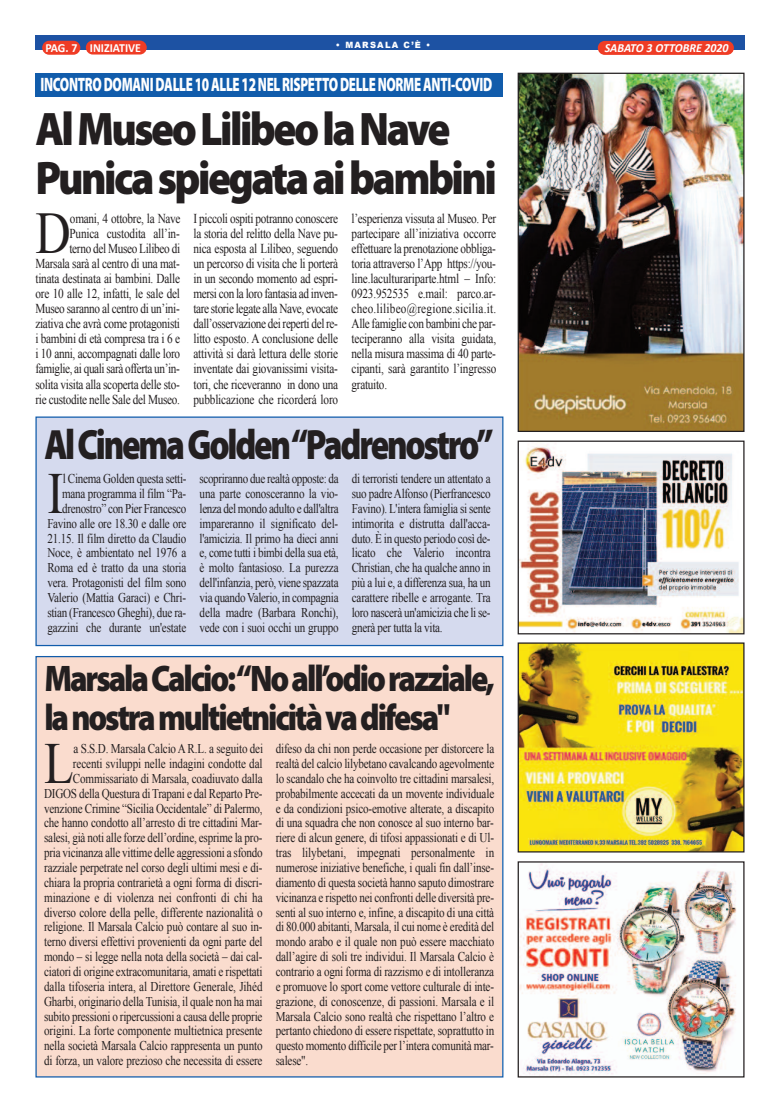
<style>
.page{position:relative;width:780px;height:1113px;background:#fff}
.page>*{position:absolute;margin:0;border:0;box-sizing:border-box;transform-origin:0 0}
.t1{font:59px "Times New Roman";color:#231f20;scale:.83 1}
.t2{font:58.25px "Times New Roman";color:#231f20;scale:.83 1}
.t3{font:900 47.25px/48.5px "Myriad Pro";letter-spacing:-.06em;color:#231f20;scale:.9 1}
.t4{font:900 42.5px "Myriad Pro";letter-spacing:-.065em;color:#231f20;scale:.81 1}
.t5{font:900 37.12px/38.8px "Myriad Pro";letter-spacing:-.065em;color:#231f20;scale:.86 1}
.t6{font:900 19.5px "Myriad Pro";letter-spacing:-.025em;color:#fff;scale:.66 1}
.t7{font:13.62px/15px "Times New Roman";letter-spacing:-.025em;color:#231f20;text-align:justify;scale:.83 1}
.t8{font:13.38px/14.9px "Times New Roman";letter-spacing:-.015em;color:#231f20;text-align:justify;scale:.83 1}
.t9{font:italic 700 12.38px "Calibri";color:#fff;scale:.96 1}
.t10{font:700 12.38px "Calibri";color:#fff;scale:.96 1}
.t11{font:900 8.62px "Arial";letter-spacing:.15em;color:#fff;scale:.96 1}
</style>
<div class="page">
<div style="left:35px;top:35px;width:709px;height:14px;background:#1d52a3"></div>
<div style="left:42px;top:41px;width:38px;height:14px;background:#ef3c25;border-radius:7px"></div>
<div style="left:597px;top:41px;width:136px;height:14px;background:#ef3c25;border-radius:7px"></div>
<div style="left:86px;top:41px;width:61px;height:14px;background:#ef3c25;border-radius:7px"></div>
<div style="left:35px;top:73px;width:468px;height:24px;background:#115cab"></div>
<img style="left:519px;top:75px;width:223px;height:355px">
<div style="left:517px;top:73px;width:227px;height:359px;border:1px solid #231f20"></div>
<img style="left:519px;top:444px;width:223px;height:188px">
<div style="left:517px;top:440px;width:227px;height:194px;border:1px solid #231f20"></div>
<img style="left:519px;top:644px;width:223px;height:206px">
<div style="left:517px;top:642px;width:227px;height:210px;border:1px solid #231f20"></div>
<img style="left:519px;top:863px;width:218px;height:212px">
<div style="left:37px;top:418px;width:465px;height:227px;background:#d5daee"></div>
<div style="left:35px;top:416px;width:468px;height:230px;border:1px solid #115cab"></div>
<div style="left:37px;top:657px;width:465px;height:419px;background:#fadcce"></div>
<p class="t11" style="left:336px;top:39px;width:100px">• MARSALA C’È •</p>
<p class="t10" style="left:45px;top:42px;width:101px">PAG. 7 INIZIATIVE</p>
<p class="t9" style="left:604px;top:42px;width:130px">SABATO 3 OTTOBRE 2020</p>
<h3 class="t6" style="left:40px;top:77px;width:686px">INCONTRO DOMANI DALLE 10 ALLE 12 NEL RISPETTO DELLE NORME ANTI-COVID</h3>
<h3 class="t3" style="left:35px;top:109px;width:514px">AlMuseoLilibeolaNave<br>Punicaspiegataaibambini</h3>
<p class="t7" style="left:35px;top:211px;width:176px;text-align:right">omani, 4 ottobre, la Nave<br>Punica custodita all’in-<br>terno del Museo Lilibeo di<br>Marsala sarà al centro di una mat&shy;tinata destinata ai bambini. Dalle ore 10 alle 12, infatti, le sale del<br>Museo saranno al centro di un’ini&shy;ziativa che avrà come protagonisti i bambini di età compresa tra i 6 e i 10 anni, accompagnati dalle loro famiglie, ai quali sarà offerta un’in&shy;solita visita alla scoperta delle sto&shy;rie custodite nelle Sale del Museo.</p>
<p class="t7" style="left:193px;top:211px;width:176px">I piccoli ospiti potranno conoscere la storia del relitto della Nave pu&shy;nica esposta al Lilibeo, seguendo un percorso di visita che li porterà in un secondo momento ad espri&shy;mersi con la loro fantasia ad inven&shy;tare storie legate alla Nave, evocate dall’osservazione dei reperti del re&shy;litto esposto. A conclusione delle attività si darà lettura delle storie inventate dai giovanissimi visita&shy;tori, che riceveranno in dono una pubblicazione che ricorderá loro</p>
<p class="t7" style="left:351px;top:211px;width:176px">l’esperienza vissuta al Museo. Per partecipare all’iniziativa occorre effettuare la prenotazione obbliga&shy;toria attraverso l’App https://you&shy;line.laculturariparte.html – Info:<br>0923.952535 e.mail: parco.ar&shy;cheo.lilibeo@regione.sicilia.it.<br>Alle famiglie con bambini che par&shy;teciperanno alla visita guidata, nella misura massima di 40 parte&shy;cipanti, sarà garantito l’ingresso gratuito.</p>
<h3 class="t4" style="left:44px;top:429px;width:556px">AlCinemaGolden“Padrenostro”</h3>
<h2 class="t2" style="left:47px;top:461px;width:21px">I</h2>
<h1 class="t1" style="left:35px;top:200px;width:44px">D</h1>
<p class="t8" style="left:47px;top:471px;width:169px;text-align:right">l Cinema Golden questa setti&shy;mana programma il film “Pa&shy;drenostro” con Pier Francesco<br>Favino alle ore 18.30 e dalle ore<br>21.15. Il film diretto da Claudio<br>Noce, è ambientato nel 1976 a<br>Roma ed è tratto da una storia vera. Protagonisti del film sono<br>Valerio (Mattia Garaci) e Chri&shy;stian (Francesco Gheghi), due ra&shy;gazzini che durante un'estate</p>
<p class="t8" style="left:199px;top:471px;width:169px">scopriranno due realtà opposte: da una parte conosceranno la vio&shy;lenza del mondo adulto e dall'altra impareranno il significato del&shy;l'amicizia. Il primo ha dieci anni e, come tutti i bimbi della sua età, è molto fantasioso. La purezza dell'infanzia, però, viene spazzata via quando Valerio, in compagnia della madre (Barbara Ronchi), vede con i suoi occhi un gruppo</p>
<p class="t8" style="left:352px;top:471px;width:169px">di terroristi tendere un attentato a suo padre Alfonso (Pierfrancesco Favino). L'intera famiglia si sente intimorita e distrutta dall'acca&shy;duto. È in questo periodo così de&shy;licato che Valerio incontra Christian, che ha qualche anno in più a lui e, a differenza sua, ha un carattere ribelle e arrogante. Tra loro nascerà un'amicizia che li se&shy;gnerà per tutta la vita.</p>
<h3 class="t5" style="left:44px;top:662px;width:525px">MarsalaCalcio:“Noall’odiorazziale, lanostramultietnicitàvadifesa"</h3>
<h2 class="t2" style="left:44px;top:731px;width:37px">L</h2>
<p class="t8" style="left:44px;top:741px;width:265px;text-align:right">a S.S.D. Marsala Calcio A R.L. a seguito dei recenti sviluppi nelle indagini condotte dal Commissariato di Marsala, coadiuvato dalla DIGOS della Questura di Trapani e dal Reparto Pre&shy;venzione Crimine “Sicilia Occidentale” di Palermo, che hanno condotto all’arresto di tre cittadini Mar&shy;salesi, già noti alle forze dell’ordine, esprime la pro&shy;pria vicinanza alle vittime delle aggressioni a sfondo razziale perpetrate nel corso degli ultimi mesi e di&shy;chiara la propria contrarietà a ogni forma di discri&shy;minazione e di violenza nei confronti di chi ha diverso colore della pelle, differente nazionalità o religione. Il Marsala Calcio può contare al suo in&shy;terno diversi effettivi provenienti da ogni parte del mondo – si legge nella nota della società – dai cal&shy;ciatori di origine extracomunitaria, amati e rispettati dalla tifoseria intera, al Direttore Generale, Jihéd Gharbi, originario della Tunisia, il quale non ha mai subito pressioni o ripercussioni a causa delle proprie origini. La forte componente multietnica presente nella società Marsala Calcio rappresenta un punto di forza, un valore prezioso che necessita di essere</p>
<p class="t8" style="left:276px;top:741px;width:265px">difeso da chi non perde occasione per distorcere la realtà del calcio lilybetano cavalcando agevolmente lo scandalo che ha coinvolto tre cittadini marsalesi, probabilmente accecati da un movente individuale e da condizioni psico-emotive alterate, a discapito di una squadra che non conosce al suo interno bar&shy;riere di alcun genere, di tifosi appassionati e di Ul&shy;tras lilybetani, impegnati personalmente in numerose iniziative benefiche, i quali fin dall’inse&shy;diamento di questa società hanno saputo dimostrare vicinanza e rispetto nei confronti delle diversità pre&shy;senti al suo interno e, infine, a discapito di una città di 80.000 abitanti, Marsala, il cui nome è eredità del mondo arabo e il quale non può essere macchiato dall’agire di soli tre individui. Il Marsala Calcio è contrario a ogni forma di razzismo e di intolleranza e promuove lo sport come vettore culturale di inte&shy;grazione, di conoscenze, di passioni. Marsala e il Marsala Calcio sono realtà che rispettano l’altro e pertanto chiedono di essere rispettate, soprattutto in questo momento difficile per l’intera comunità mar&shy;salese".</p>
</div>
